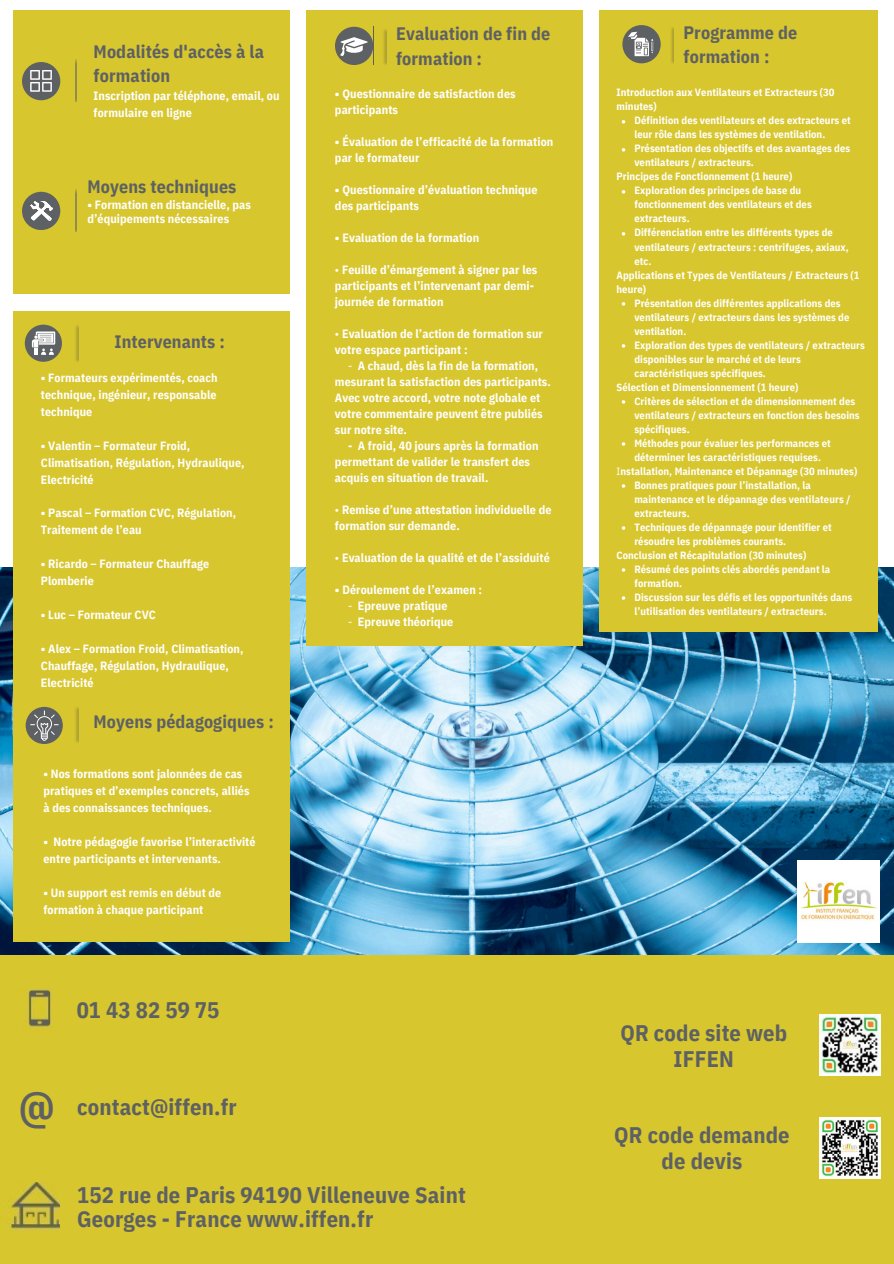
<style>
.page{position:relative;width:894px;height:1264px;background:#fff}
.page>*{position:absolute;margin:0;border:0;box-sizing:border-box;transform-origin:0 0}
.t1{font:700 44.25px "IBM Plex Sans Cond";color:#5e6163}
.t2{font:700 22.5px/25.8px "IBM Plex Sans Cond";letter-spacing:.005em;color:#5e6163;text-align:center}
.t3{font:700 18px/24.8px "IBM Plex Sans Cond";letter-spacing:.005em;color:#5e6163}
.t4{font:700 17.85px "IBM Plex Sans Cond";letter-spacing:.005em;color:#5e6163}
.t5{font:700 12px/17px "IBM Plex Sans Cond";letter-spacing:.005em;color:#fff}
.t6{font:700 10.5px/14px "IBM Plex Sans Cond";letter-spacing:.005em;color:#fff}
.s1{font-weight:400}
</style>
<div class="page">
<img style="left:0;top:567px;width:893px;height:388px">
<div style="left:599px;top:10px;width:278px;height:621px;background:#d8c62e"></div>
<div style="left:306px;top:10px;width:276px;height:635px;background:#d8c62e"></div>
<div style="left:13px;top:10px;width:277px;height:284px;background:#d8c62e"></div>
<img style="left:75px;top:60px;width:2px;height:41px">
<div style="left:0;top:955px;width:893px;height:308px;background:#d8c62e"></div>
<img style="left:819px;top:1014px;width:60px;height:61px">
<div style="left:13px;top:312px;width:277px;height:630px;background:#d8c62e"></div>
<img style="left:76px;top:325px;width:2px;height:37px">
<img style="left:23px;top:988px;width:28px;height:40px">
<img style="left:7px;top:1182px;width:52px;height:49px">
<svg style="left:25px;top:324px;width:37px;height:38px"></svg>
<img style="left:797px;top:860px;width:82px;height:82px">
<svg style="left:22px;top:62px;width:38px;height:38px"></svg>
<img style="left:75px;top:190px;width:2px;height:41px">
<svg style="left:22px;top:192px;width:38px;height:38px"></svg>
<svg style="left:30px;top:201px;width:23px;height:20px"></svg>
<svg style="left:30px;top:70px;width:22px;height:21px"></svg>
<svg style="left:32px;top:331px;width:23px;height:24px"></svg>
<img style="left:76px;top:707px;width:2px;height:36px">
<svg style="left:26px;top:707px;width:37px;height:37px"></svg>
<svg style="left:30px;top:710px;width:28px;height:30px"></svg>
<img style="left:384px;top:29px;width:2px;height:36px">
<svg style="left:335px;top:27px;width:38px;height:38px"></svg>
<img style="left:671px;top:28px;width:2px;height:35px">
<svg style="left:622px;top:25px;width:38px;height:38px"></svg>
<svg style="left:627px;top:32px;width:26px;height:24px"></svg>
<svg style="left:340px;top:37px;width:27px;height:19px"></svg>
<img style="left:819px;top:1117px;width:61px;height:61px">
<svg style="left:621px;top:120px;width:4px;height:4px"></svg>
<svg style="left:621px;top:148px;width:4px;height:4px"></svg>
<svg style="left:621px;top:190px;width:4px;height:4px"></svg>
<svg style="left:621px;top:232px;width:4px;height:4px"></svg>
<svg style="left:621px;top:302px;width:4px;height:4px"></svg>
<svg style="left:621px;top:344px;width:4px;height:4px"></svg>
<svg style="left:621px;top:400px;width:4px;height:4px"></svg>
<svg style="left:621px;top:442px;width:4px;height:4px"></svg>
<svg style="left:621px;top:484px;width:4px;height:4px"></svg>
<svg style="left:621px;top:526px;width:4px;height:4px"></svg>
<svg style="left:621px;top:568px;width:4px;height:4px"></svg>
<svg style="left:621px;top:596px;width:4px;height:4px"></svg>
<h3 class="t3" style="left:94px;top:39px;width:172px;line-height:24px">Modalités d'accès à la formation</h3>
<h3 class="t5" style="left:94px;top:87px;width:187px">Inscription par téléphone, email, ou formulaire en ligne</h3>
<h4 class="t3" style="left:87px;top:173px;width:150px">Moyens techniques</h4>
<h4 class="t5" style="left:87px;top:197px;width:165px;line-height:14px">• Formation en distancielle, pas d’équipements nécessaires</h4>
<h4 class="t4" style="left:114px;top:329px;width:112px">Intervenants :</h4>
<p class="t5" style="left:41px;top:369px;width:178px;text-align:justify">• Formateurs expérimentés, coach technique, ingénieur, responsable technique</p>
<p class="t5" style="left:41px;top:437px;width:205px">• Valentin – Formateur Froid,<br>Climatisation, Régulation, Hydraulique,<br>Electricité</p>
<h2 class="t5" style="left:41px;top:504px;width:197px">• Pascal – Formation CVC, Régulation,<br>Traitement de l’eau</h2>
<h3 class="t5" style="left:41px;top:555px;width:170px">• Ricardo – Formateur Chauffage<br>Plomberie</h3>
<h3 class="t5" style="left:41px;top:606px;width:117px">• Luc – Formateur CVC</h3>
<h3 class="t5" style="left:41px;top:640px;width:204px">• Alex – Formation Froid, Climatisation,<br>Chauffage, Régulation, Hydraulique,<br>Electricité</h3>
<p class="t4" style="left:94px;top:709px;width:182px">Moyens pédagogiques :</p>
<h5 class="t5" style="left:43px;top:765px;width:207px">• Nos formations sont jalonnées de cas pratiques et d’exemples concrets, alliés à des connaissances techniques.</h5>
<p class="t5" style="left:43px;top:833px;width:213px">• Notre pédagogie favorise l’interactivité entre participants et intervenants.</p>
<p class="t5" style="left:43px;top:883px;width:179px">• Un support est remis en début de formation à chaque participant</p>
<p class="t2" style="left:77px;top:997px;width:144px">01 43 82 59 75</p>
<p class="t1" style="left:19px;top:1077px;width:38px">@</p>
<h4 class="t2" style="left:77px;top:1093px;width:161px">contact@iffen.fr</h4>
<p class="t3" style="left:396px;top:21px;width:156px">Evaluation de fin de formation :</p>
<p class="t5" style="left:335px;top:85px;width:182px;line-height:16px">• Questionnaire de satisfaction des participants</p>
<h2 class="t5" style="left:335px;top:133px;width:220px;line-height:16px">• Évaluation de l’efficacité de la formation par le formateur</h2>
<h5 class="t5" style="left:335px;top:181px;width:204px;line-height:16px">• Questionnaire d’évaluation technique des participants</h5>
<p class="t5" style="left:335px;top:229px;width:146px">• Evaluation de la formation</p>
<p class="t5" style="left:335px;top:261px;width:204px;line-height:16px"><span class="s1">•</span> Feuille d’émargement à signer par les participants et l’intervenant par demi&shy;journée de formation</p>
<h5 class="t5" style="left:335px;top:325px;width:209px;line-height:16px"><span class="s1">•</span> Evaluation de l’action de formation sur votre espace participant :</h5>
<h5 class="t5" style="left:335px;top:357px;width:217px;line-height:16px;text-indent:13px"><span class="s1">-</span> A chaud, dès la fin de la formation, mesurant la satisfaction des participants.<br>Avec votre accord, votre note globale et votre commentaire peuvent être publiés sur notre site.</h5>
<h5 class="t5" style="left:335px;top:437px;width:205px;line-height:16px;text-indent:13px">- A froid, 40 jours après la formation permettant de valider le transfert des acquis en situation de travail.</h5>
<p class="t5" style="left:335px;top:501px;width:218px;line-height:16px"><span class="s1">•</span> Remise d’une attestation individuelle de formation sur demande.</p>
<p class="t5" style="left:335px;top:549px;width:216px"><span class="s1">•</span> Evaluation de la qualité et de l’assiduité</p>
<h5 class="t5" style="left:335px;top:581px;width:149px">• Déroulement de l’examen :</h5>
<h5 class="t5" style="left:348px;top:597px;width:101px"><span class="s1">-</span> Epreuve pratique</h5>
<h5 class="t5" style="left:348px;top:613px;width:107px"><span class="s1">-</span> Epreuve théorique</h5>
<h4 class="t2" style="left:77px;top:1181px;width:390px;line-height:24.8px;text-align:left">152 rue de Paris 94190 Villeneuve Saint<br>Georges - France www.iffen.fr</h4>
<h3 class="t3" style="left:683px;top:20px;width:115px">Programme de formation :</h3>
<p class="t6" style="left:616px;top:85px;width:219px">Introduction aux Ventilateurs et Extracteurs (30 minutes)</p>
<h5 class="t6" style="left:634px;top:113px;width:218px">Définition des ventilateurs et des extracteurs et leur rôle dans les systèmes de ventilation.</h5>
<p class="t6" style="left:634px;top:141px;width:217px">Présentation des objectifs et des avantages des ventilateurs / extracteurs.</p>
<p class="t6" style="left:616px;top:169px;width:177px">Principes de Fonctionnement (1 heure)</p>
<p class="t6" style="left:634px;top:183px;width:179px">Exploration des principes de base du fonctionnement des ventilateurs et des extracteurs.</p>
<p class="t6" style="left:634px;top:225px;width:216px">Différenciation entre les différents types de ventilateurs / extracteurs : centrifuges, axiaux, etc.</p>
<p class="t6" style="left:616px;top:267px;width:244px">Applications et Types de Ventilateurs / Extracteurs (1 heure)</p>
<h2 class="t6" style="left:634px;top:295px;width:216px">Présentation des différentes applications des ventilateurs / extracteurs dans les systèmes de ventilation.</h2>
<h3 class="t6" style="left:634px;top:337px;width:232px">Exploration des types de ventilateurs / extracteurs disponibles sur le marché et de leurs caractéristiques spécifiques.</h3>
<h3 class="t6" style="left:616px;top:379px;width:183px">Sélection et Dimensionnement (1 heure)</h3>
<h3 class="t6" style="left:634px;top:393px;width:227px">Critères de sélection et de dimensionnement des ventilateurs / extracteurs en fonction des besoins spécifiques.</h3>
<h3 class="t6" style="left:634px;top:435px;width:198px">Méthodes pour évaluer les performances et déterminer les caractéristiques requises.</h3>
<h3 class="t6" style="left:616px;top:463px;width:242px"><span class="s1">I</span>nstallation, Maintenance et Dépannage (30 minutes)</h3>
<h3 class="t6" style="left:634px;top:477px;width:218px">Bonnes pratiques pour l’installation, la maintenance et le dépannage des ventilateurs / extracteurs.</h3>
<p class="t6" style="left:634px;top:519px;width:199px">Techniques de dépannage pour identifier et résoudre les problèmes courants.</p>
<p class="t6" style="left:616px;top:547px;width:191px">Conclusion et Récapitulation (30 minutes)</p>
<p class="t6" style="left:634px;top:561px;width:197px">Résumé des points clés abordés pendant la formation.</p>
<h2 class="t6" style="left:634px;top:589px;width:219px">Discussion sur les défis et les opportunités dans l’utilisation des ventilateurs / extracteurs.</h2>
<h4 class="t2" style="left:620px;top:1019px;width:168px">QR code site web<br>IFFEN</h4>
<p class="t2" style="left:614px;top:1121px;width:177px">QR code demande de devis</p>
</div>
